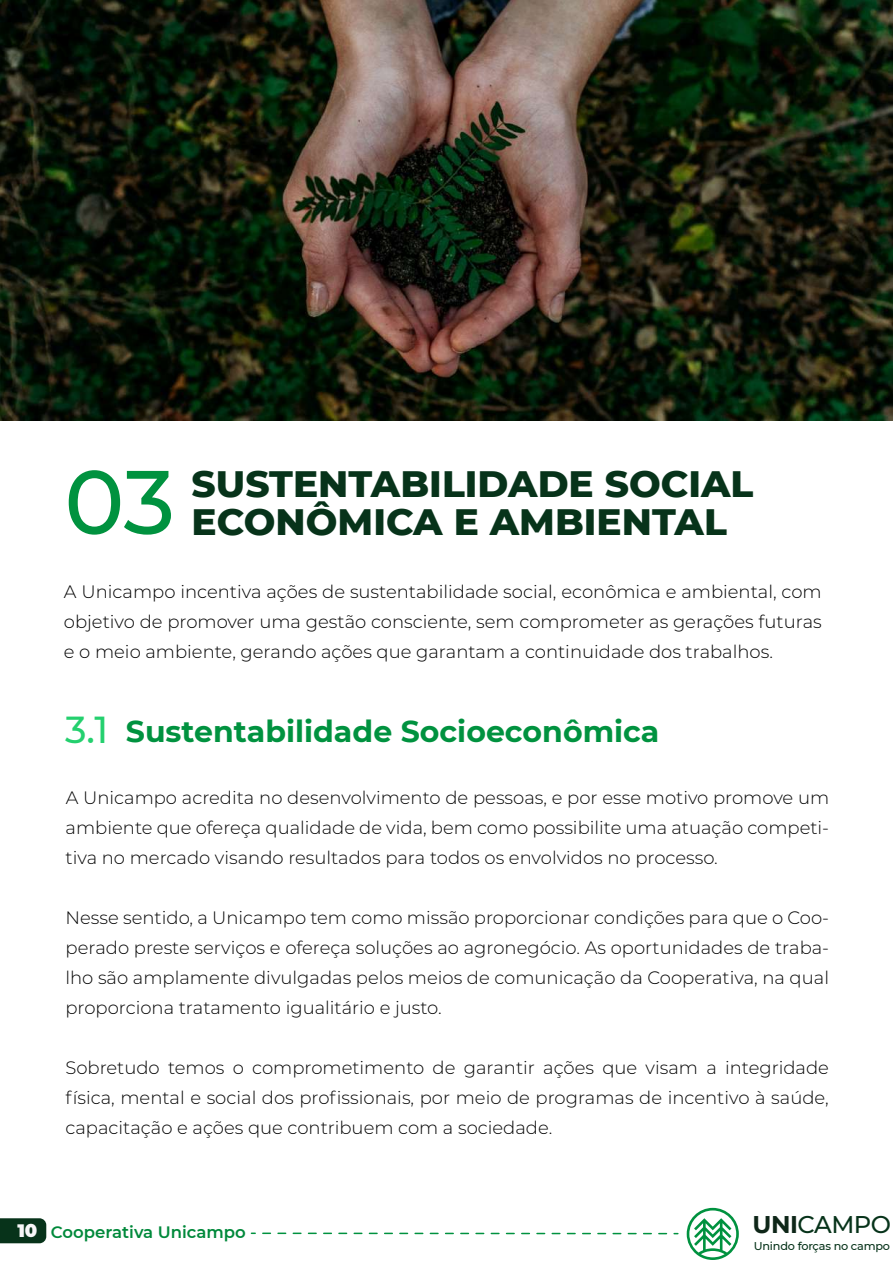
<style>
.page{position:relative;width:893px;height:1263px;background:#fff}
.page>*{position:absolute;margin:0;border:0;box-sizing:border-box;transform-origin:0 0}
.t1{font:500 90px "Montserrat";color:#00923f}
.t2{font:800 37.5px "Montserrat";color:#07331a}
.t3{font:500 37.5px "Montserrat";color:#24d06e}
.t4{font:700 30px "Montserrat";color:#00923f}
.t5{font:500 24.15px "Montserrat";letter-spacing:-.02em;color:#07331a}
.t6{font:300 18px/30px "Montserrat";color:#000;text-align:justify}
.t7{font:600 16.5px "Montserrat";color:#00893b}
.t8{font:500 11.25px "Montserrat";letter-spacing:-.02em;color:#07331a}
.s1{font-weight:900;font-size:18px;color:#f7f7f8}
.s2{font-weight:700;color:#0e2618}
</style>
<div class="page">
<svg style="left:687px;top:1208px;width:52px;height:52px"></svg>
<svg style="left:0;top:1218px;width:46px;height:25px"></svg>
<svg style="left:263px;top:1232px;width:415px;height:2px"></svg>
<img style="left:0;top:0;width:893px;height:420px">
<h1 class="t1" style="left:64px;top:439px;width:112px">03</h1>
<h2 class="t2" style="left:192px;top:456px;width:563px">SUSTENTABILIDADE SOCIAL</h2>
<h2 class="t2" style="left:192px;top:494px;width:537px">ECONÔMICA E AMBIENTAL</h2>
<p class="t6" style="left:64px;top:576px;width:759px">A Unicampo incentiva ações de sustentabilidade social, econômica e ambiental, com objetivo de promover uma gestão consciente, sem comprometer as gerações futuras e o meio ambiente, gerando ações que garantam a continuidade dos trabalhos.</p>
<h2 class="t3" style="left:65px;top:703px;width:45px">3.1</h2>
<h3 class="t4" style="left:126px;top:709px;width:535px">Sustentabilidade Socioeconômica</h3>
<p class="t6" style="left:66px;top:781px;width:765px">A Unicampo acredita no desenvolvimento de pessoas, e por esse motivo promove um ambiente que ofereça qualidade de vida, bem como possibilite uma atuação competi&shy;tiva no mercado visando resultados para todos os envolvidos no processo.</p>
<p class="t6" style="left:65px;top:901px;width:765px">Nesse sentido, a Unicampo tem como missão proporcionar condições para que o Coo&shy;perado preste serviços e ofereça soluções ao agronegócio. As oportunidades de traba&shy;lho são amplamente divulgadas pelos meios de comunicação da Cooperativa, na qual proporciona tratamento igualitário e justo.</p>
<p class="t6" style="left:65px;top:1051px;width:765px">Sobretudo temos o comprometimento de garantir ações que visam a integridade física, mental e social dos profissionais, por meio de programas de incentivo à saúde, capacitação e ações que contribuem com a sociedade.</p>
<p class="t7" style="left:17px;top:1220px;width:230px"><span class="s1">10</span> Cooperativa Unicampo</p>
<h3 class="t5" style="left:752px;top:1207px;width:140px"><span class="s2">UNI</span>CAMPO</h3>
<p class="t8" style="left:754px;top:1238px;width:138px">Unindo forças no campo</p>
</div>
